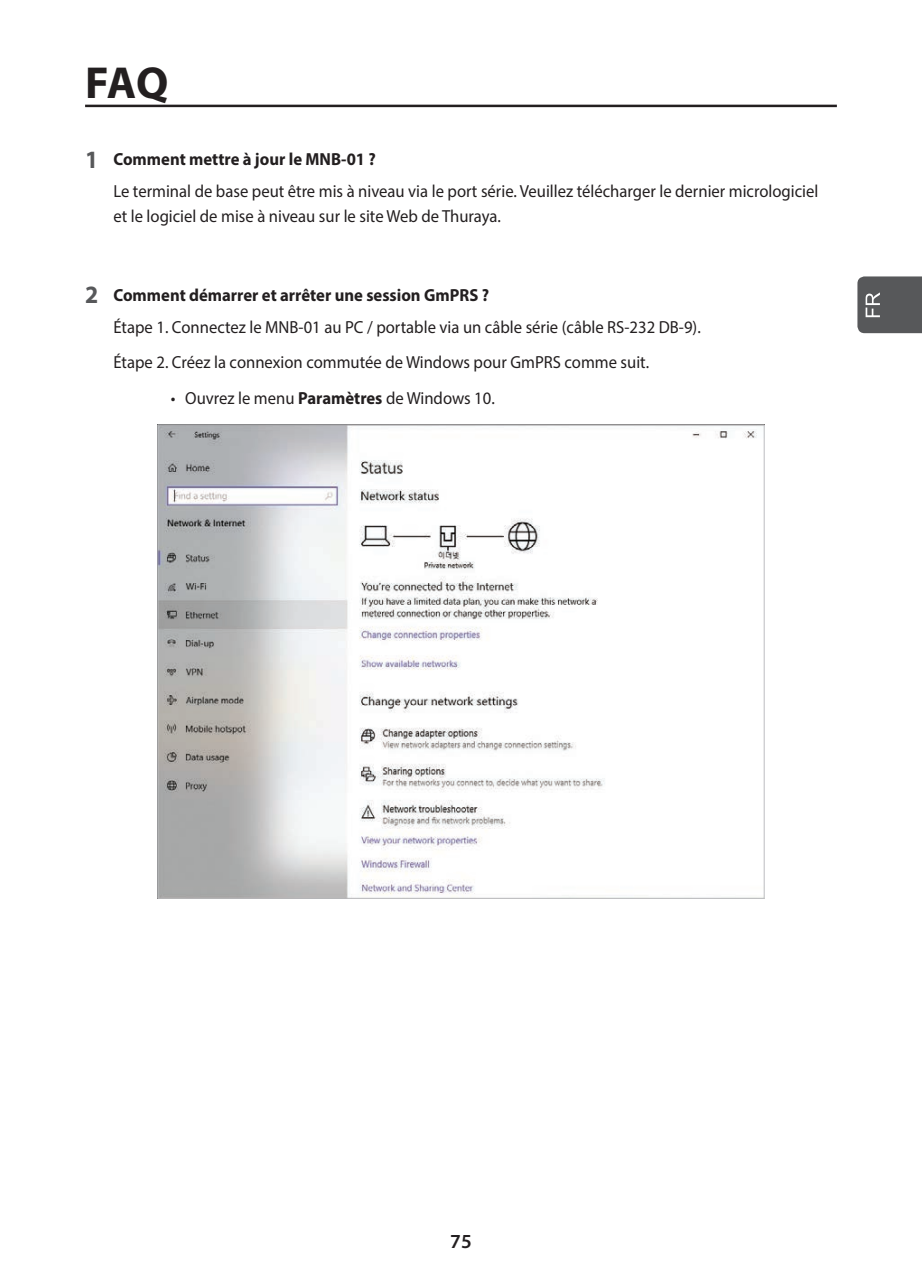
<style>
.page{position:relative;width:922px;height:1276px;background:#fff}
.page>*{position:absolute;margin:0;border:0;box-sizing:border-box;transform-origin:0 0}
.t1{font:700 45px "Myriad Pro";color:#231f20}
.t2{font:600 20px "Myriad Pro";color:#231f20}
.t3{font:17.5px/32px "Myriad Pro";color:#231f20;scale:.95 1}
.s1{font-weight:700;font-size:25px;color:#57585a}
.s2{font-weight:700}
</style>
<div class="page">
<svg style="left:857px;top:276px;width:64px;height:57px;background:#606163"></svg>
<hr style="left:85px;top:105px;width:751px;height:2px;background:#231f20">
<img style="left:159px;top:426px;width:598px;height:470px">
<h1 class="t1" style="left:85px;top:53px;width:85px">FAQ</h1>
<p class="t3" style="left:113px;top:143px;width:743px;text-indent:-28px"><span class="s1">1</span> <span class="s2">Comment mettre à jour le MNB-01 ?<br></span>Le terminal de base peut être mis à niveau via le port série. Veuillez télécharger le dernier micrologiciel</p>
<p class="t3" style="left:113px;top:200px;width:409px">et le logiciel de mise à niveau sur le site Web de Thuraya.</p>
<p class="t3" style="left:113px;top:278px;width:619px;text-indent:-28px"><span class="s1">2</span> <span class="s2">Comment démarrer et arrêter une session GmPRS ?<br></span>Étape 1. Connectez le MNB-01 au PC / portable via un câble série (câble RS-232 DB-9).</p>
<p class="t3" style="left:113px;top:346px;width:565px">Étape 2. Créez la connexion commutée de Windows pour GmPRS comme suit.</p>
<p class="t3" style="left:171px;top:382px;width:342px">• Ouvrez le menu <span class="s2">Paramètres</span> de Windows 10.</p>
<p class="t2" style="left:450px;top:1229px;width:23px">75</p>
</div>
